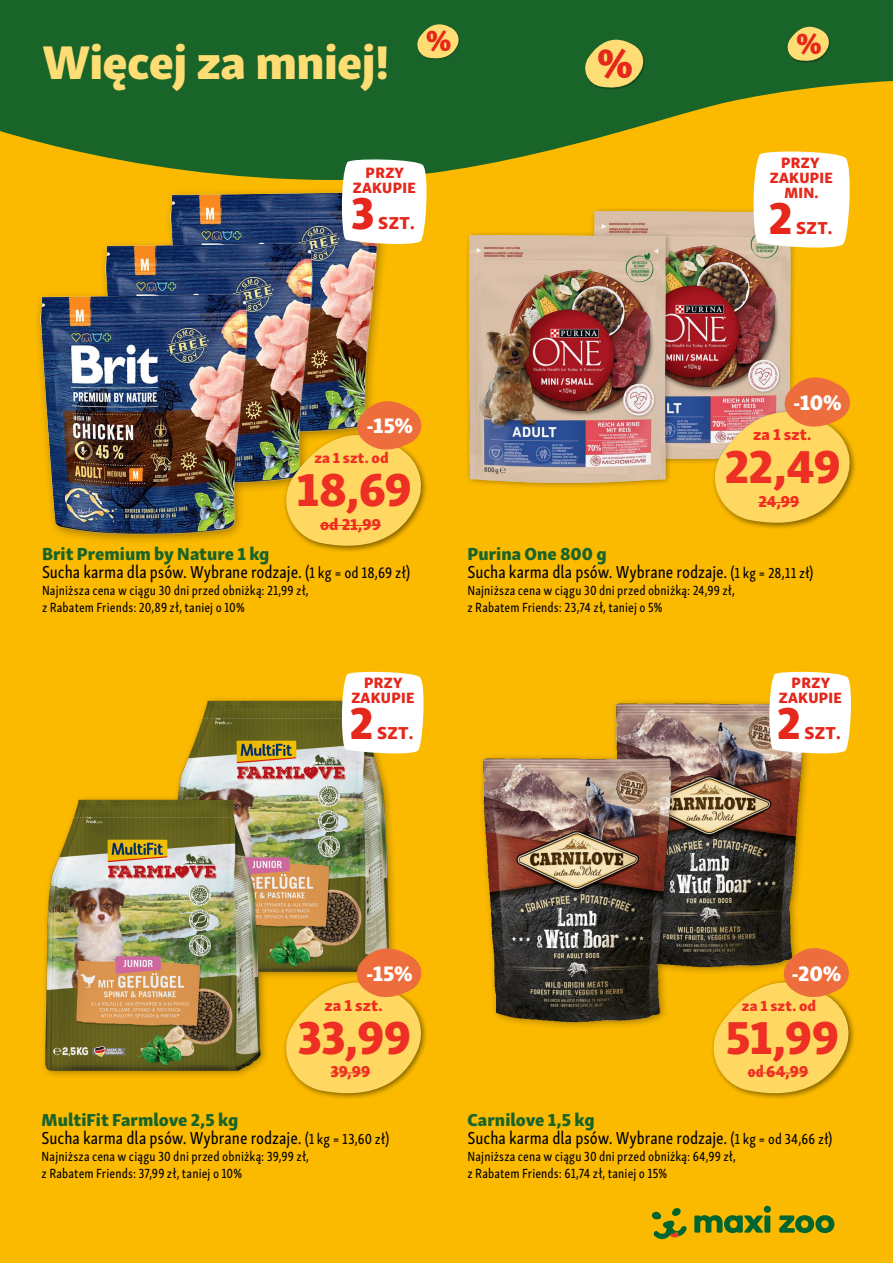
<style>
.page{position:relative;width:893px;height:1263px;background:#fff}
.page>*{position:absolute;margin:0;border:0;box-sizing:border-box;transform-origin:0 0}
.t1{font:48.6px "FNMZ Skolar Sans Latn Eb";letter-spacing:-.01em;color:#ffdd75}
.Price_y_Small_Price_digital{font:47.55px "FNMZ Skolar Sans Latn Eb";letter-spacing:-.015em;color:#ee2f24}
.Promotion_teaser_big_additional_line2{font:46.05px "FNMZ Skolar Sans Latn Eb";color:#e5271c}
.Price_y_Small_Discount_digital{font:21.6px "FNMZ Skolar Sans Latn Eb";color:#fff}
.Product_Name{font:17.85px "FNMZ Skolar Sans Latn Cp Me";color:#000}
.Product_Name-2{font:17.85px "FNMZ Skolar Sans Latn Eb";letter-spacing:.005em;color:#196428}
.Promotion_teaser_big_additional_line2-2{font:17.85px "FNMZ Skolar Sans Latn Eb";letter-spacing:.02em;color:#e5271c}
.Price_y_Small_Original_Price_digital{font:16.2px "FNMZ Skolar Sans Latn Eb";letter-spacing:.005em;color:#ee2f24}
.Price_y_Small_add_on_ab___je_digital{font:16.2px "FNMZ Skolar Sans Latn Eb";letter-spacing:.005em;color:#ee2f24}
.Promotion_teaser_big_additional_line2-3{font:15.3px/15px "FNMZ Skolar Sans Latn Eb";letter-spacing:.02em;color:#e5271c;text-align:center}
.Price_y_Small_add_on_ab___je_digital-2{font:15px "FNMZ Skolar Sans Latn Eb";letter-spacing:.01em;color:#ee2f24}
.Product_Name-3{font:13.65px/16.8px "FNMZ Skolar Sans Latn Cp Me";letter-spacing:.01em;color:#000}
.s1{font-size:15.75px}
.s2{font-size:15px}
.s3{font-family:"FNMZ Skolar Sans Latn Cp Eb"}
</style>
<div class="page">
<div style="left:0;top:0;width:892px;height:1263px;background:#fbba00"></div>
<svg style="left:0;top:0;width:892px;height:179px;fill:#196428"></svg>
<div style="left:585px;top:40px;width:60px;height:50px;background:#196428"></div>
<div style="left:417px;top:24px;width:43px;height:36px;background:#196428"></div>
<img style="left:592px;top:209px;width:202px;height:252px">
<div style="left:464px;top:230px;width:208px;height:260px;background:#000;opacity:.35"></div>
<img style="left:464px;top:233px;width:207px;height:252px">
<img style="left:169px;top:179px;width:216px;height:222px">
<img style="left:103px;top:230px;width:232px;height:258px">
<img style="left:38px;top:281px;width:231px;height:260px">
<svg style="left:651px;top:1208px;width:35px;height:31px"></svg>
<svg style="left:694px;top:1206px;width:140px;height:27px"></svg>
<img style="left:614px;top:701px;width:194px;height:271px">
<img style="left:481px;top:748px;width:219px;height:279px">
<img style="left:205px;top:698px;width:189px;height:250px">
<img style="left:43px;top:705px;width:259px;height:371px">
<div style="left:282px;top:431px;width:146px;height:122px;background:#000;opacity:.5"></div>
<img style="left:284px;top:401px;width:142px;height:147px">
<hr style="left:320px;top:525px;width:61px;height:1px;background:#ee2f24">
<svg style="left:339px;top:158px;width:90px;height:89px;background:#e9e9dd"></svg>
<div style="left:711px;top:408px;width:145px;height:122px;background:#000;opacity:.5"></div>
<svg style="left:712px;top:377px;width:142px;height:148px;background:#f1b756"></svg>
<hr style="left:758px;top:502px;width:41px;height:1px;background:#ee2f24">
<svg style="left:751px;top:149px;width:102px;height:102px;background:#fbf3d9"></svg>
<svg style="left:767px;top:671px;width:84px;height:85px;background:#fbf5e5"></svg>
<div style="left:282px;top:979px;width:146px;height:122px;background:#000;opacity:.5"></div>
<svg style="left:284px;top:948px;width:142px;height:148px"></svg>
<hr style="left:330px;top:1073px;width:40px;height:1px;background:#ee2f24">
<div style="left:709px;top:979px;width:146px;height:122px;background:#000;opacity:.5"></div>
<svg style="left:711px;top:948px;width:142px;height:148px"></svg>
<hr style="left:747px;top:1073px;width:61px;height:1px;background:#ee2f24">
<svg style="left:340px;top:671px;width:84px;height:85px;background:#faf5e4"></svg>
<svg style="left:787px;top:27px;width:43px;height:35px;background:#beb95e"></svg>
<svg style="left:584px;top:40px;width:61px;height:49px"></svg>
<svg style="left:416px;top:24px;width:44px;height:35px"></svg>
<h1 class="t1" style="left:43px;top:21px;width:348px">Więcej za mniej!</h1>
<p class="Promotion_teaser_big_additional_line2-3" style="left:353px;top:164px;width:65px">PRZY<br>ZAKUPIE</p>
<p class="Promotion_teaser_big_additional_line2" style="left:351px;top:174px;width:25px">3</p>
<p class="Promotion_teaser_big_additional_line2-2" style="left:378px;top:208px;width:38px">SZT.</p>
<p class="Promotion_teaser_big_additional_line2-3" style="left:769px;top:153px;width:65px">PRZY<br>ZAKUPIE<br>MIN.</p>
<p class="Promotion_teaser_big_additional_line2" style="left:768px;top:178px;width:26px">2</p>
<p class="Promotion_teaser_big_additional_line2-2" style="left:796px;top:212px;width:38px">SZT.</p>
<p class="Price_y_Small_Discount_digital" style="left:366px;top:408px;width:48px">-15%</p>
<p class="Price_y_Small_add_on_ab___je_digital-2" style="left:314px;top:445px;width:76px">za 1 szt. od</p>
<p class="Price_y_Small_Price_digital" style="left:296px;top:450px;width:117px">18,69</p>
<p class="Price_y_Small_Original_Price_digital" style="left:320px;top:510px;width:62px">od 21,99</p>
<p class="Product_Name-2" style="left:42px;top:539px;width:229px">Brit Premium by Nature 1 kg</p>
<p class="Product_Name" style="left:42px;top:559px;width:370px">Sucha karma dla psów. Wybrane rodzaje. <span class="s1">(1 kg = od 18,69 zł)</span></p>
<p class="Product_Name-3" style="left:42px;top:581px;width:268px">Najniższa cena w ciągu 30 dni przed obniżką: 21,99 zł,</p>
<p class="Product_Name-3" style="left:42px;top:598px;width:204px">z Rabatem Friends: 20,89 zł, taniej o 10%</p>
<p class="Promotion_teaser_big_additional_line2-3" style="left:351px;top:674px;width:65px">PRZY<br>ZAKUPIE</p>
<p class="Promotion_teaser_big_additional_line2" style="left:349px;top:684px;width:26px">2</p>
<p class="Promotion_teaser_big_additional_line2-2" style="left:377px;top:717px;width:38px">SZT.</p>
<p class="Price_y_Small_Discount_digital" style="left:793px;top:384px;width:50px">-10%</p>
<p class="Price_y_Small_add_on_ab___je_digital" style="left:753px;top:421px;width:60px">za 1 szt.</p>
<p class="Price_y_Small_Price_digital" style="left:724px;top:427px;width:118px">22,49</p>
<p class="Price_y_Small_Original_Price_digital" style="left:758px;top:487px;width:43px">24,99</p>
<p class="Product_Name-2" style="left:467px;top:539px;width:141px">Purina One 800 g</p>
<p class="Product_Name" style="left:467px;top:559px;width:347px">Sucha karma dla psów. Wybrane rodzaje. <span class="s2">(1 kg = 28,11 zł)</span></p>
<p class="Product_Name-3" style="left:467px;top:581px;width:269px">Najniższa cena w ciągu 30 dni przed obniżką: 24,99 zł, z Rabatem Friends: 23,74 zł, taniej o 5%</p>
<p class="Promotion_teaser_big_additional_line2-3" style="left:778px;top:674px;width:65px">PRZY<br>ZAKUPIE</p>
<p class="Promotion_teaser_big_additional_line2" style="left:776px;top:684px;width:26px">2</p>
<p class="Promotion_teaser_big_additional_line2-2" style="left:804px;top:717px;width:38px">SZT.</p>
<p class="Price_y_Small_Discount_digital" style="left:366px;top:955px;width:48px">-15%</p>
<p class="Price_y_Small_add_on_ab___je_digital" style="left:324px;top:991px;width:60px">za 1 szt.</p>
<p class="Price_y_Small_Price_digital" style="left:297px;top:997px;width:115px">33,99</p>
<p class="Price_y_Small_Original_Price_digital" style="left:330px;top:1058px;width:41px">39,99</p>
<p class="Product_Name-2" style="left:42px;top:1105px;width:198px">MultiFit Farmlove 2,5 kg</p>
<p class="Product_Name" style="left:42px;top:1125px;width:349px">Sucha karma dla psów. Wybrane rodzaje. <span class="s2">(1 kg = 13,60 zł)</span></p>
<p class="Product_Name-3" style="left:42px;top:1147px;width:269px">Najniższa cena w ciągu 30 dni przed obniżką: 39,99 zł, z Rabatem Friends: 37,99 zł, taniej o 10%</p>
<p class="Price_y_Small_Discount_digital" style="left:791px;top:955px;width:51px">-20%</p>
<p class="Price_y_Small_add_on_ab___je_digital-2" style="left:742px;top:993px;width:76px">za 1 szt. od</p>
<p class="Price_y_Small_Price_digital" style="left:726px;top:997px;width:115px">51,99</p>
<p class="Price_y_Small_Original_Price_digital" style="left:747px;top:1058px;width:62px"><span class="s3">od</span> 64,99</p>
<p class="Product_Name-2" style="left:467px;top:1104px;width:129px">Carnilove 1,5 kg</p>
<p class="Product_Name" style="left:467px;top:1125px;width:366px">Sucha karma dla psów. Wybrane rodzaje. <span class="s2">(1 kg = od 34,66 zł)</span></p>
<p class="Product_Name-3" style="left:467px;top:1147px;width:270px">Najniższa cena w ciągu 30 dni przed obniżką: 64,99 zł, z Rabatem Friends: 61,74 zł, taniej o 15%</p>
</div>
